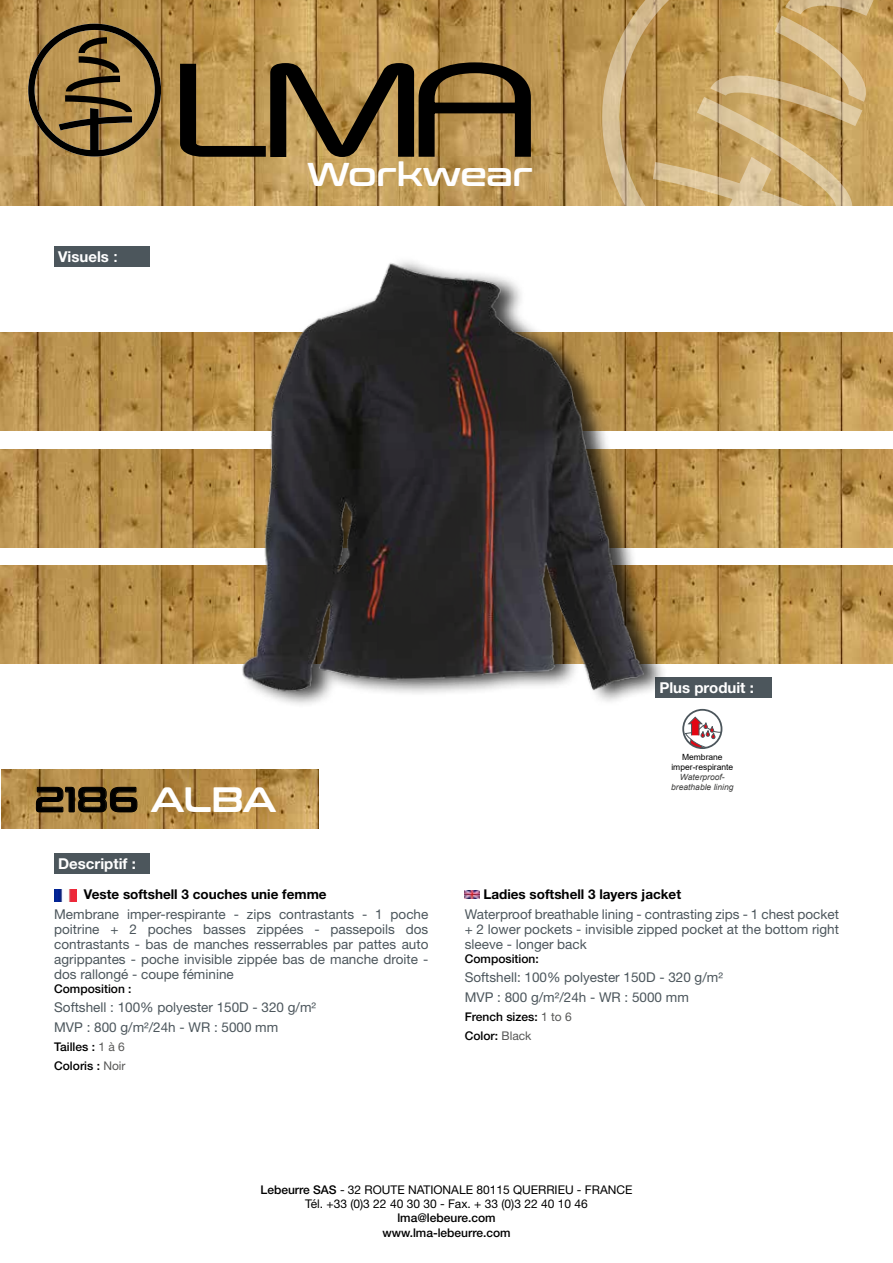
<style>
.page{position:relative;width:893px;height:1263px;background:#fff}
.page>*{position:absolute;margin:0;border:0;box-sizing:border-box;transform-origin:0 0}
.t1{font:35.1px "Conthrax Sb";color:#000}
.t2{font:32.85px "Conthrax Sb";color:#fff}
.t3{font:700 15px "Helvetica Neue LT Std";color:#fff}
.t4{font:13.5px/15px "Helvetica Neue LT Std";color:#4c565c;text-align:justify}
.t5{font:700 13.5px "Helvetica Neue LT Std";color:#000}
.t6{font:500 12px/19.2px "Helvetica Neue LT Std";color:#000}
.t7{font:12px/14.4px "Helvetica Neue LT Std";color:#000;text-align:center}
.t8{font:italic 8.55px/9.9px "Arial";color:#3c3c3b;text-align:center}
.t9{font:8.55px/9.9px "Arial";color:#000;text-align:center}
.s1{font-family:"Arial"}
.s2{color:#fff}
.s3{font-weight:400;color:#575756}
.s4{font-weight:500}
</style>
<div class="page">
<img style="left:0;top:0;width:577px;height:206px">
<img style="left:0;top:333px;width:893px;height:98px">
<img style="left:0;top:449px;width:893px;height:98px">
<img style="left:0;top:566px;width:893px;height:97px">
<img style="left:1px;top:770px;width:318px;height:58px">
<img style="left:465px;top:891px;width:15px;height:7px">
<div style="left:54px;top:853px;width:95px;height:21px;background:#4c565c"></div>
<div style="left:54px;top:246px;width:95px;height:21px;background:#4c565c"></div>
<div style="left:655px;top:678px;width:117px;height:20px;background:#4c565c"></div>
<svg style="left:36px;top:786px;width:102px;height:27px;background:#8c6d38"></svg>
<svg style="left:577px;top:0;width:316px;height:206px;background:#c6a365"></svg>
<svg style="left:28px;top:24px;width:133px;height:133px;background:#8c6f3f"></svg>
<svg style="left:177px;top:59px;width:357px;height:101px;background:#7d6438"></svg>
<img style="left:201px;top:261px;width:473px;height:444px">
<img style="left:54px;top:890px;width:23px;height:11px">
<svg style="left:685px;top:716px;width:36px;height:32px"></svg>
<div style="left:682px;top:709px;width:40px;height:40px;border:2px solid #4c565c;border-radius:50%"></div>
<p class="t3" style="left:58px;top:247px;width:61px">Visuels <span class="s1">:</span></p>
<h2 class="t2" style="left:307px;top:150px;width:227px">Workwear</h2>
<h1 class="t1" style="left:34px;top:773px;width:244px">2186 <span class="s2">ALBA</span></h1>
<p class="t3" style="left:58px;top:854px;width:79px">Descriptif :</p>
<p class="t3" style="left:659px;top:679px;width:96px">Plus produit :</p>
<p class="t9" style="left:671px;top:752px;width:63px">Membrane imper-respirante</p>
<p class="t8" style="left:671px;top:772px;width:64px">Waterproof&shy;breathable lining</p>
<p class="t5" style="left:84px;top:886px;width:244px">Veste softshell 3 couches unie femme</p>
<p class="t4" style="left:54px;top:906px;width:376px">Membrane imper-respirante - zips contrastants - 1 poche poitrine + 2 poches basses zippées - passepoils dos contrastants - bas de manches resserrables par pattes auto agrippantes - poche invisible zippée bas de manche droite - dos rallongé - coupe féminine</p>
<p class="t6" style="left:54px;top:979px;width:79px">Composition :</p>
<p class="t4" style="left:54px;top:998px;width:263px;line-height:19.2px">Softshell : 100% polyester 150D - 320 g/m²<br>MVP : 800 g/m²/24h - WR : 5000 mm</p>
<p class="t6" style="left:54px;top:1037px;width:73px">Tailles : <span class="s3">1 à 6<br></span>Coloris : <span class="s3">Noir</span></p>
<p class="t5" style="left:483px;top:886px;width:199px">Ladies softshell 3 layers jacket</p>
<p class="t4" style="left:465px;top:906px;width:376px">Waterproof breathable lining - contrasting zips - 1 chest pocket + 2 lower pockets - invisible zipped pocket at the bottom right sleeve - longer back</p>
<p class="t6" style="left:465px;top:949px;width:76px">Composition:</p>
<p class="t4" style="left:465px;top:968px;width:260px;line-height:19.2px">Softshell: 100% polyester 150D - 320 g/m²<br>MVP : 800 g/m²/24h - WR : 5000 mm</p>
<p class="t6" style="left:465px;top:1007px;width:108px">French sizes: <span class="s3">1 to 6<br></span>Color: <span class="s3">Black</span></p>
<p class="t7" style="left:260px;top:1182px;width:373px"><span class="s4">Lebeurre SAS</span> - 32 ROUTE NATIONALE 80115 QUERRIEU - FRANCE<br>Tél. +33 (0)3 22 40 30 30 - Fax. + 33 (0)3 22 40 10 46</p>
<p class="t6" style="left:382px;top:1211px;width:130px;line-height:14.4px;text-align:center">lma@lebeure.com www.lma-lebeurre.com</p>
</div>
